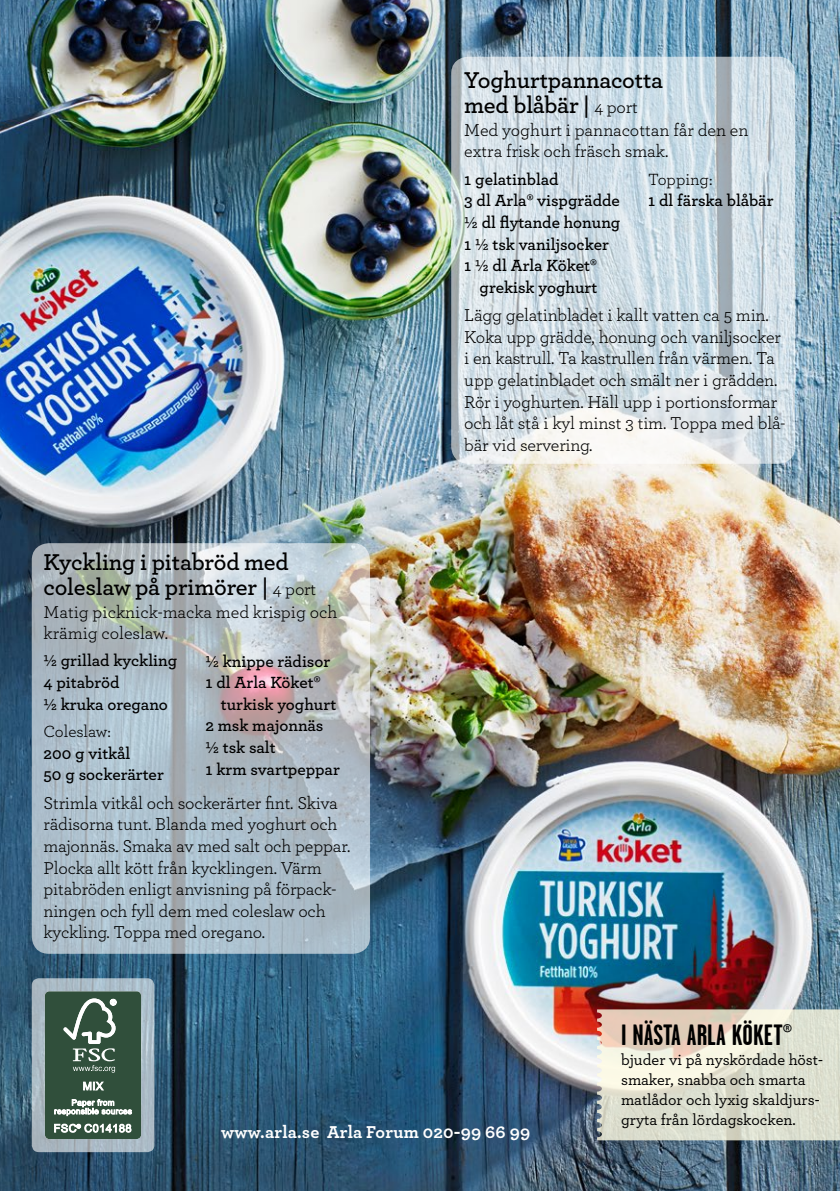
<style>
.page{position:relative;width:840px;height:1191px;background:#fff}
.page>*{position:absolute;margin:0;border:0;box-sizing:border-box;transform-origin:0 0}
.t1{font:700 29.4px "Garage Gothic";color:#000}
.t2{font:600 24px/25px "Archer";letter-spacing:-.005em;color:#000}
.t3{font:18px/21.6px "Archer";letter-spacing:-.01em;color:#000}
.t4{font:700 18px "Archer";letter-spacing:.01em;color:#fff}
.t5{font:600 17px/21.6px "Archer";color:#000}
.t6{font:17px "Archer";color:#000}
.t7{font:500 16px/20px "Archer";color:#000}
.s1{font-weight:400;font-size:18px}
</style>
<div class="page">
<img style="left:0;top:0;width:839px;height:1191px">
<svg style="left:451px;top:57px;width:343px;height:407px;background:#d1dce3"></svg>
<svg style="left:32px;top:543px;width:338px;height:410px;background:#b2bdc5"></svg>
<svg style="left:32px;top:978px;width:122px;height:174px;background:#aabac4"></svg>
<svg style="left:45px;top:991px;width:96px;height:148px;background:#4c6756"></svg>
<svg style="left:596px;top:1009px;width:243px;height:131px;background:#e2dece"></svg>
<h2 class="t2" style="left:43px;top:548px;width:274px">Kyckling i pitabröd med coleslaw på primörer | <span class="s1">4 port</span></h2>
<p class="t3" style="left:43px;top:600px;width:295px">Matig picknick-macka med krispig och krämig coleslaw.</p>
<p class="t5" style="left:43px;top:649px;width:135px">½ grillad kyckling<br>4 pitabröd<br>½ kruka oregano</p>
<p class="t6" style="left:43px;top:720px;width:69px">Coleslaw:</p>
<p class="t5" style="left:43px;top:741px;width:122px">200 g vitkål<br>50 g sockerärter</p>
<p class="t3" style="left:43px;top:791px;width:308px">Strimla vitkål och sockerärter fint. Skiva rädisorna tunt. Blanda med yoghurt och majonnäs. Smaka av med salt och peppar.<br>Plocka allt kött från kycklingen. Värm pitabröden enligt anvisning på förpack&shy;ningen och fyll dem med coleslaw och kyckling. Toppa med oregano.</p>
<p class="t5" style="left:205px;top:649px;width:126px">½ knippe rädisor</p>
<p class="t5" style="left:205px;top:670px;width:117px">1 dl Arla Köket®</p>
<p class="t5" style="left:221px;top:692px;width:117px">turkisk yoghurt</p>
<p class="t5" style="left:205px;top:714px;width:119px">2 msk majonnäs</p>
<p class="t5" style="left:205px;top:735px;width:72px">½ tsk salt</p>
<p class="t5" style="left:205px;top:757px;width:136px">1 krm svartpeppar</p>
<h2 class="t2" style="left:464px;top:66px;width:200px">Yoghurtpannacotta med blåbär | <span class="s1">4 port</span></h2>
<p class="t3" style="left:464px;top:118px;width:286px">Med yoghurt i pannacottan får den en extra frisk och fräsch smak.</p>
<p class="t5" style="left:464px;top:167px;width:157px">1 gelatinblad<br>3 dl Arla® vispgrädde ½ dl flytande honung<br>1 ½ tsk vaniljsocker<br>1 ½ dl Arla Köket®</p>
<p class="t5" style="left:479px;top:275px;width:119px">grekisk yoghurt</p>
<p class="t3" style="left:464px;top:303px;width:322px">Lägg gelatinbladet i kallt vatten ca 5 min.<br>Koka upp grädde, honung och vaniljsocker i en kastrull. Ta kastrullen från värmen. Ta upp gelatinbladet och smält ner i grädden.<br>Rör i yoghurten. Häll upp i portionsformar och låt stå i kyl minst 3 tim. Toppa med blå&shy;bär vid servering.</p>
<p class="t6" style="left:647px;top:167px;width:66px">Topping:</p>
<p class="t5" style="left:647px;top:189px;width:127px">1 dl färska blåbär</p>
<p class="t4" style="left:221px;top:1121px;width:310px">www.arla.se Arla Forum 020-99 66 99</p>
<h1 class="t1" style="left:620px;top:1017px;width:173px">I NÄSTA ARLA KÖKET<sup>®</sup></h1>
<p class="t7" style="left:620px;top:1049px;width:203px">bjuder vi på nyskördade höst&shy;smaker, snabba och smarta matlådor och lyxig skaldjurs&shy;gryta från lördagskocken.</p>
</div>
